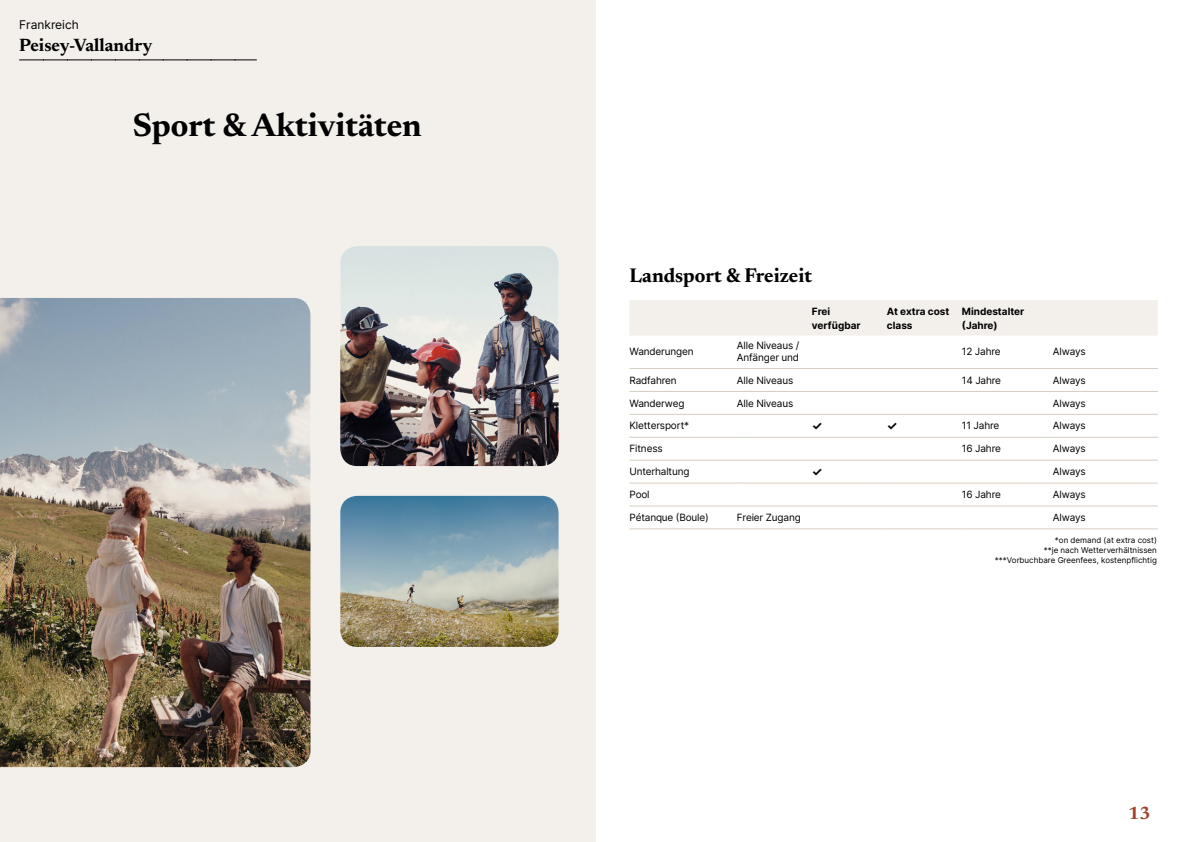
<style>
.page{position:relative;width:1191px;height:842px;background:#fff}
.page>*{position:absolute;margin:0;border:0;box-sizing:border-box;transform-origin:0 0}
.t1{font:700 33px "Newsreader 24 pt";color:#000}
.t2{font:700 20px "Newsreader 24 pt";color:#000}
.t3{font:700 18px "Newsreader 24 pt";color:#000}
.t4{font:700 18px "Newsreader 24 pt";color:#9d432c}
.t5{font:12px "Inter";color:#000}
.t6{font:700 12px "Inter";color:#000}
.t7{font:10px/12px "Inter";letter-spacing:-.015em;color:#000}
.t8{font:700 10px/14px "Inter";color:#000}
.t9{font:8px/9.6px "Inter";color:#000;text-align:right}
</style>
<div class="page">
<div style="left:0;top:0;width:595px;height:842px;background:#f3f0ec"></div>
<img style="left:340px;top:246px;width:218px;height:220px">
<img style="left:0;top:298px;width:310px;height:469px">
<img style="left:340px;top:496px;width:218px;height:151px">
<svg style="left:20px;top:60px;width:236px;height:1px"></svg>
<div style="left:630px;top:300px;width:527px;height:36px;background:#f3f0ec"></div>
<hr style="left:629px;top:368px;width:108px;height:1px;background:#d7cdc1">
<hr style="left:737px;top:368px;width:75px;height:1px;background:#d7cdc1">
<hr style="left:812px;top:368px;width:75px;height:1px;background:#d7cdc1">
<hr style="left:887px;top:368px;width:75px;height:1px;background:#d7cdc1">
<hr style="left:962px;top:368px;width:91px;height:1px;background:#d7cdc1">
<hr style="left:1053px;top:368px;width:104px;height:1px;background:#d7cdc1">
<hr style="left:629px;top:391px;width:108px;height:1px;background:#d7cdc1">
<hr style="left:737px;top:391px;width:75px;height:1px;background:#d7cdc1">
<hr style="left:812px;top:391px;width:75px;height:1px;background:#d7cdc1">
<hr style="left:887px;top:391px;width:75px;height:1px;background:#d7cdc1">
<hr style="left:962px;top:391px;width:91px;height:1px;background:#d7cdc1">
<hr style="left:1053px;top:391px;width:104px;height:1px;background:#d7cdc1">
<hr style="left:629px;top:414px;width:108px;height:1px;background:#d7cdc1">
<hr style="left:737px;top:414px;width:75px;height:1px;background:#d7cdc1">
<hr style="left:812px;top:414px;width:75px;height:1px;background:#d7cdc1">
<hr style="left:887px;top:414px;width:75px;height:1px;background:#d7cdc1">
<hr style="left:962px;top:414px;width:91px;height:1px;background:#d7cdc1">
<hr style="left:1053px;top:414px;width:104px;height:1px;background:#d7cdc1">
<hr style="left:629px;top:437px;width:108px;height:1px;background:#d7cdc1">
<hr style="left:737px;top:437px;width:75px;height:1px;background:#d7cdc1">
<hr style="left:812px;top:437px;width:75px;height:1px;background:#d7cdc1">
<hr style="left:887px;top:437px;width:75px;height:1px;background:#d7cdc1">
<hr style="left:962px;top:437px;width:91px;height:1px;background:#d7cdc1">
<hr style="left:1053px;top:437px;width:104px;height:1px;background:#d7cdc1">
<hr style="left:629px;top:460px;width:108px;height:1px;background:#d7cdc1">
<hr style="left:737px;top:460px;width:75px;height:1px;background:#d7cdc1">
<hr style="left:812px;top:460px;width:75px;height:1px;background:#d7cdc1">
<hr style="left:887px;top:460px;width:75px;height:1px;background:#d7cdc1">
<hr style="left:962px;top:460px;width:91px;height:1px;background:#d7cdc1">
<hr style="left:1053px;top:460px;width:104px;height:1px;background:#d7cdc1">
<hr style="left:629px;top:483px;width:108px;height:1px;background:#d7cdc1">
<hr style="left:737px;top:483px;width:75px;height:1px;background:#d7cdc1">
<hr style="left:812px;top:483px;width:75px;height:1px;background:#d7cdc1">
<hr style="left:887px;top:483px;width:75px;height:1px;background:#d7cdc1">
<hr style="left:962px;top:483px;width:91px;height:1px;background:#d7cdc1">
<hr style="left:1053px;top:483px;width:104px;height:1px;background:#d7cdc1">
<hr style="left:629px;top:505px;width:108px;height:1px;background:#d7cdc1">
<hr style="left:737px;top:505px;width:75px;height:1px;background:#d7cdc1">
<hr style="left:812px;top:505px;width:75px;height:1px;background:#d7cdc1">
<hr style="left:887px;top:505px;width:75px;height:1px;background:#d7cdc1">
<hr style="left:962px;top:505px;width:91px;height:1px;background:#d7cdc1">
<hr style="left:1053px;top:505px;width:104px;height:1px;background:#d7cdc1">
<hr style="left:629px;top:528px;width:108px;height:1px;background:#d7cdc1">
<hr style="left:737px;top:528px;width:75px;height:1px;background:#d7cdc1">
<hr style="left:812px;top:528px;width:75px;height:1px;background:#d7cdc1">
<hr style="left:887px;top:528px;width:75px;height:1px;background:#d7cdc1">
<hr style="left:962px;top:528px;width:91px;height:1px;background:#d7cdc1">
<hr style="left:1053px;top:528px;width:104px;height:1px;background:#d7cdc1">
<p class="t5" style="left:19px;top:15px;width:61px">Frankreich</p>
<h3 class="t3" style="left:19px;top:32px;width:134px">Peisey-Vallandry</h3>
<h1 class="t1" style="left:133px;top:101px;width:290px">Sport &amp; Aktivitäten</h1>
<h2 class="t2" style="left:629px;top:261px;width:184px">Landsport &amp; Freizeit</h2>
<p class="t8" style="left:812px;top:304px;width:50px">Frei verfügbar</p>
<p class="t8" style="left:887px;top:304px;width:64px">At extra cost class</p>
<p class="t8" style="left:962px;top:304px;width:64px">Mindestalter (Jahre)</p>
<p class="t7" style="left:629px;top:346px;width:66px">Wanderungen</p>
<p class="t7" style="left:737px;top:340px;width:64px">Alle Niveaus /<br>Anfänger und</p>
<p class="t7" style="left:962px;top:346px;width:40px">12 Jahre</p>
<p class="t7" style="left:1053px;top:346px;width:34px">Always</p>
<p class="t7" style="left:629px;top:374px;width:49px">Radfahren</p>
<p class="t7" style="left:737px;top:374px;width:58px">Alle Niveaus</p>
<p class="t7" style="left:962px;top:374px;width:41px">14 Jahre</p>
<p class="t7" style="left:1053px;top:374px;width:34px">Always</p>
<p class="t7" style="left:629px;top:397px;width:56px">Wanderweg</p>
<p class="t7" style="left:737px;top:397px;width:58px">Alle Niveaus</p>
<p class="t7" style="left:1053px;top:397px;width:34px">Always</p>
<p class="t7" style="left:629px;top:420px;width:61px">Klettersport*</p>
<p class="t6" style="left:812px;top:417px;width:12px">✓</p>
<p class="t6" style="left:887px;top:417px;width:12px">✓</p>
<p class="t7" style="left:962px;top:420px;width:39px">11 Jahre</p>
<p class="t7" style="left:1053px;top:420px;width:34px">Always</p>
<p class="t7" style="left:629px;top:442px;width:35px">Fitness</p>
<p class="t7" style="left:962px;top:442px;width:40px">16 Jahre</p>
<p class="t7" style="left:1053px;top:442px;width:34px">Always</p>
<p class="t7" style="left:629px;top:465px;width:62px">Unterhaltung</p>
<p class="t6" style="left:812px;top:463px;width:12px">✓</p>
<p class="t7" style="left:1053px;top:465px;width:34px">Always</p>
<p class="t7" style="left:629px;top:488px;width:22px">Pool</p>
<p class="t7" style="left:962px;top:488px;width:40px">16 Jahre</p>
<p class="t7" style="left:1053px;top:488px;width:34px">Always</p>
<p class="t7" style="left:629px;top:511px;width:81px">Pétanque (Boule)</p>
<p class="t7" style="left:737px;top:511px;width:65px">Freier Zugang</p>
<p class="t7" style="left:1053px;top:511px;width:34px">Always</p>
<p class="t9" style="left:995px;top:536px;width:164px">*on demand (at extra cost)<br>**je nach Wetterverhältnissen ***Vorbuchbare Greenfees, kostenpflichtig</p>
<h3 class="t4" style="left:1128px;top:800px;width:24px">13</h3>
</div>
